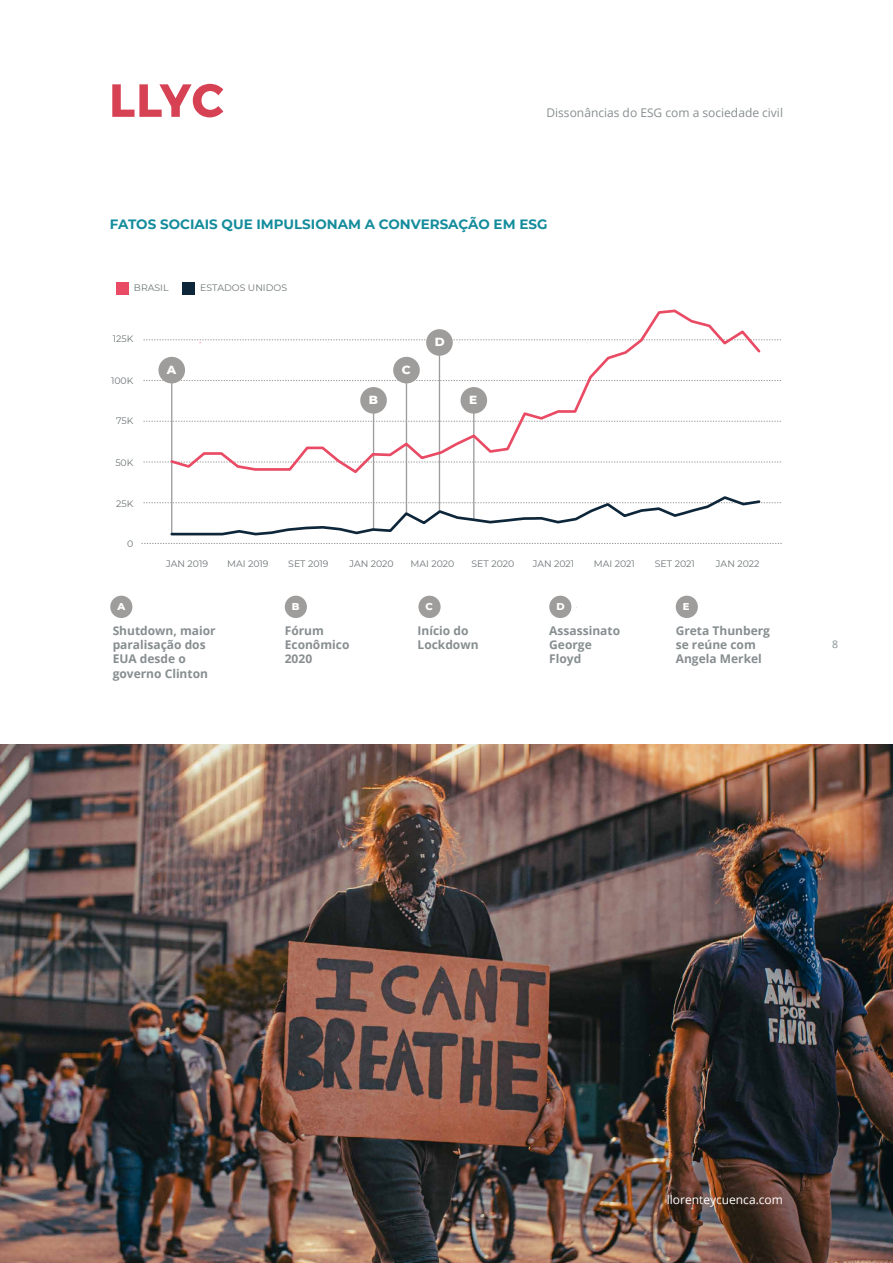
<style>
.page{position:relative;width:893px;height:1263px;background:#fff}
.page>*{position:absolute;margin:0;border:0;box-sizing:border-box;transform-origin:0 0}
.t1{font:700 13.5px "Montserrat";color:#148c9c}
.t2{font:700 12px/14.4px "Open Sans";color:#878e90}
.t3{font:12px "Open Sans";color:#878e90}
.t4{font:12px "Open Sans";color:#fff}
.t5{font:800 12px "Montserrat";color:#fff}
.t6{font:10.5px "Open Sans";color:#878e90}
.t7{font:800 10.05px "Montserrat";color:#fff}
.t8{font:9.3px "Montserrat";color:#6d7475}
.t9{font:9.3px "Montserrat";color:#6e7575}
</style>
<div class="page">
<svg style="left:112px;top:84px;width:111px;height:33px"></svg>
<hr style="left:171px;top:382px;width:1px;height:152px;background:#9e9d9c">
<svg style="left:143px;top:421px;width:638px;height:1px"></svg>
<svg style="left:143px;top:380px;width:638px;height:1px"></svg>
<svg style="left:143px;top:339px;width:638px;height:2px"></svg>
<svg style="left:143px;top:462px;width:638px;height:1px"></svg>
<svg style="left:141px;top:543px;width:641px;height:1px"></svg>
<div style="left:158px;top:357px;width:27px;height:26px;background:#9e9d9c;border-radius:50%"></div>
<hr style="left:373px;top:399px;width:1px;height:131px;background:#9e9d9c">
<hr style="left:473px;top:399px;width:1px;height:120px;background:#9e9d9c">
<hr style="left:406px;top:382px;width:1px;height:132px;background:#9e9d9c">
<hr style="left:439px;top:340px;width:1px;height:172px;background:#9e9d9c">
<div style="left:116px;top:282px;width:13px;height:12px;background:#e94b64"></div>
<div style="left:183px;top:282px;width:12px;height:12px;background:#0e263a"></div>
<svg style="left:168px;top:309px;width:595px;height:166px"></svg>
<svg style="left:143px;top:495px;width:638px;height:41px"></svg>
<div style="left:110px;top:596px;width:22px;height:22px;background:#9f9d9c;border-radius:50%"></div>
<div style="left:285px;top:596px;width:22px;height:22px;background:#9f9d9c;border-radius:50%"></div>
<div style="left:418px;top:596px;width:23px;height:22px;background:#9f9d9c;border-radius:50%"></div>
<div style="left:549px;top:596px;width:22px;height:22px;background:#9f9d9c;border-radius:50%"></div>
<div style="left:676px;top:596px;width:22px;height:22px;background:#9f9d9c;border-radius:50%"></div>
<img style="left:0;top:744px;width:893px;height:519px">
<p class="t3" style="left:546px;top:105px;width:238px">Dissonâncias do ESG com a sociedade civil</p>
<p class="t1" style="left:110px;top:214px;width:439px">FATOS SOCIAIS QUE IMPULSIONAM A CONVERSAÇÃO EM ESG</p>
<p class="t9" style="left:134px;top:281px;width:36px">BRASIL</p>
<p class="t9" style="left:200px;top:281px;width:89px">ESTADOS UNIDOS</p>
<p class="t8" style="left:113px;top:333px;width:22px">125K</p>
<p class="t8" style="left:111px;top:374px;width:24px">100K</p>
<p class="t8" style="left:116px;top:414px;width:19px">75K</p>
<p class="t8" style="left:115px;top:457px;width:20px">50K</p>
<p class="t8" style="left:116px;top:497px;width:19px">25K</p>
<p class="t8" style="left:127px;top:537px;width:8px">0</p>
<p class="t5" style="left:167px;top:361px;width:11px">A</p>
<p class="t5" style="left:402px;top:361px;width:10px">C</p>
<p class="t5" style="left:435px;top:333px;width:11px">D</p>
<p class="t5" style="left:369px;top:391px;width:11px">B</p>
<p class="t5" style="left:469px;top:391px;width:10px">E</p>
<p class="t8" style="left:166px;top:557px;width:44px">JAN 2019</p>
<p class="t8" style="left:227px;top:557px;width:43px">MAI 2019</p>
<p class="t8" style="left:288px;top:557px;width:42px">SET 2019</p>
<p class="t8" style="left:349px;top:557px;width:46px">JAN 2020</p>
<p class="t8" style="left:410px;top:557px;width:45px">MAI 2020</p>
<p class="t8" style="left:472px;top:557px;width:44px">SET 2020</p>
<p class="t8" style="left:533px;top:557px;width:43px">JAN 2021</p>
<p class="t8" style="left:594px;top:557px;width:43px">MAI 2021</p>
<p class="t8" style="left:655px;top:557px;width:42px">SET 2021</p>
<p class="t8" style="left:716px;top:557px;width:45px">JAN 2022</p>
<p class="t7" style="left:117px;top:599px;width:9px">A</p>
<p class="t7" style="left:292px;top:599px;width:9px">B</p>
<p class="t7" style="left:425px;top:599px;width:9px">C</p>
<p class="t7" style="left:556px;top:599px;width:10px">D</p>
<p class="t7" style="left:683px;top:599px;width:8px">E</p>
<p class="t2" style="left:113px;top:623px;width:104px">Shutdown, maior paralisação dos<br>EUA desde o governo Clinton</p>
<p class="t2" style="left:418px;top:623px;width:62px">Início do<br>Lockdown</p>
<p class="t2" style="left:285px;top:623px;width:66px">Fórum<br>Econômico<br>2020</p>
<p class="t2" style="left:549px;top:623px;width:72px">Assassinato<br>George<br>Floyd</p>
<p class="t2" style="left:676px;top:623px;width:96px">Greta Thunberg se reúne com<br>Angela Merkel</p>
<p class="t6" style="left:832px;top:637px;width:8px">8</p>
<p class="t4" style="left:667px;top:1191px;width:118px">llorenteycuenca.com</p>
</div>
